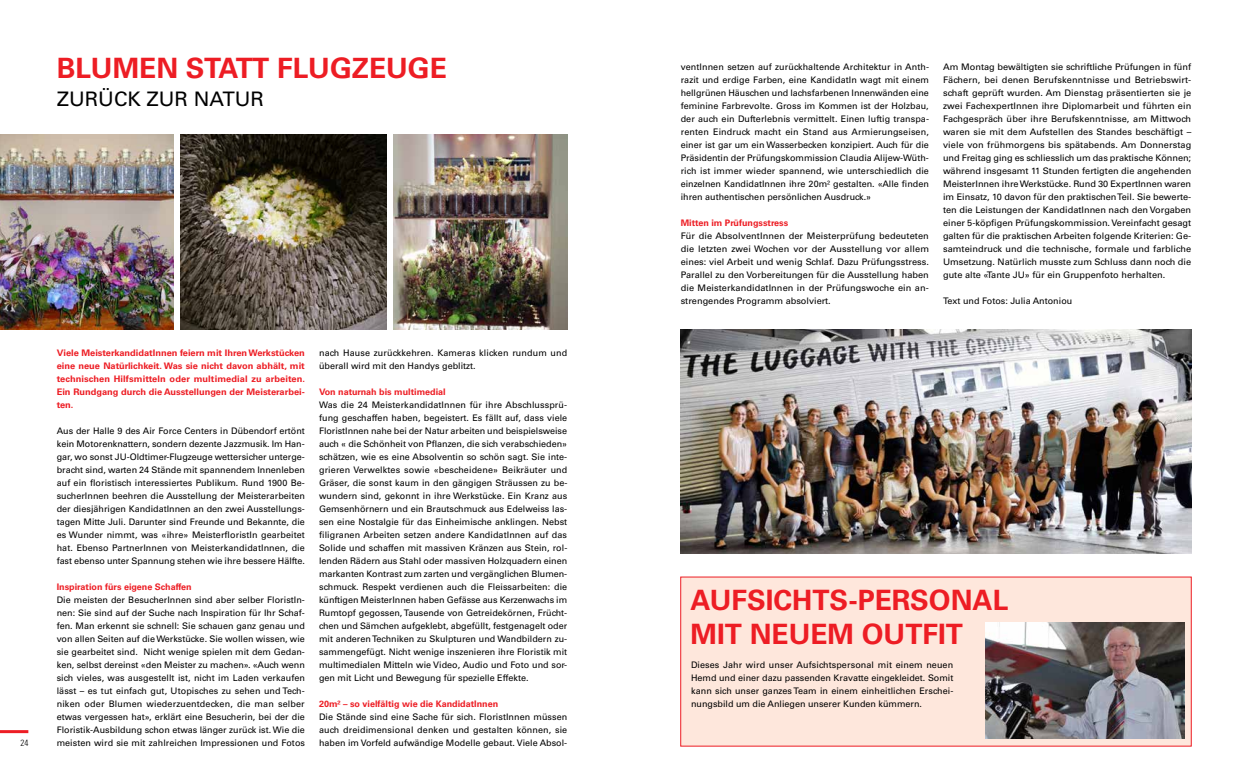
<style>
.page{position:relative;width:1248px;height:780px;background:#fff}
.page>*{position:absolute;margin:0;border:0;box-sizing:border-box;transform-origin:0 0}
.t1{font:700 28px/34px "Univers LT Std";color:#ed1d24}
.t2{font:20px "Univers LT Std";color:#000}
.t3{font:9px/13px "Univers LT Std";color:#000;text-align:justify}
.t4{font:700 9px/13px "Univers LT Std";color:#ed1d24;text-align:justify}
.t5{font:300 condensed 9px "Univers LT Std";color:#000}
</style>
<div class="page">
<hr style="left:0;top:730px;width:28px;height:3px;background:#ed1d24">
<img style="left:0;top:134px;width:174px;height:195px">
<img style="left:181px;top:135px;width:205px;height:195px">
<img style="left:393px;top:135px;width:174px;height:195px">
<img style="left:680px;top:329px;width:511px;height:224px">
<div style="left:680px;top:576px;width:511px;height:170px;background:#fee7dc"></div>
<img style="left:985px;top:622px;width:198px;height:117px">
<h1 class="t1" style="left:57px;top:51px;width:391px">BLUMEN STATT FLUGZEUGE</h1>
<h2 class="t2" style="left:57px;top:87px;width:209px">ZURÜCK ZUR NATUR</h2>
<p class="t5" style="left:20px;top:737px;width:9px">24</p>
<p class="t4" style="left:57px;top:346px;width:250px">Viele MeisterkandidatInnen feiern mit Ihren Werkstücken eine neue Natürlichkeit. Was sie nicht davon abhält, mit technischen Hilfsmitteln oder multimedial zu arbeiten.<br>Ein Rundgang durch die Ausstellungen der Meisterarbei&shy;ten.</p>
<p class="t3" style="left:57px;top:424px;width:250px">Aus der Halle 9 des Air Force Centers in Dübendorf ertönt kein Motorenknattern, sondern dezente Jazzmusik. Im Han&shy;gar, wo sonst JU-Oldtimer-Flugzeuge wettersicher unterge&shy;bracht sind, warten 24 Stände mit spannendem Innenleben auf ein floristisch interessiertes Publikum. Rund 1900 Be&shy;sucherInnen beehren die Ausstellung der Meisterarbeiten der diesjährigen KandidatInnen an den zwei Ausstellungs&shy;tagen Mitte Juli. Darunter sind Freunde und Bekannte, die es Wunder nimmt, was «ihre» MeisterfloristIn gearbeitet hat. Ebenso PartnerInnen von MeisterkandidatInnen, die fast ebenso unter Spannung stehen wie ihre bessere Hälfte.</p>
<p class="t4" style="left:57px;top:580px;width:136px">Inspiration fürs eigene Schaffen</p>
<p class="t3" style="left:57px;top:593px;width:250px">Die meisten der BesucherInnen sind aber selber FloristIn&shy;nen: Sie sind auf der Suche nach Inspiration für Ihr Schaf&shy;fen. Man erkennt sie schnell: Sie schauen ganz genau und von allen Seiten auf die Werkstücke. Sie wollen wissen, wie sie gearbeitet sind. Nicht wenige spielen mit dem Gedan&shy;ken, selbst dereinst «den Meister zu machen». «Auch wenn sich vieles, was ausgestellt ist, nicht im Laden verkaufen lässt – es tut einfach gut, Utopisches zu sehen und Tech&shy;niken oder Blumen wiederzuentdecken, die man selber etwas vergessen hat», erklärt eine Besucherin, bei der die Floristik-Ausbildung schon etwas länger zurück ist. Wie die meisten wird sie mit zahlreichen Impressionen und Fotos</p>
<p class="t3" style="left:319px;top:346px;width:250px">nach Hause zurückkehren. Kameras klicken rundum und überall wird mit den Handys geblitzt.</p>
<p class="t4" style="left:319px;top:385px;width:128px">Von naturnah bis multimedial</p>
<p class="t3" style="left:319px;top:398px;width:250px">Was die 24 MeisterkandidatInnen für ihre Abschlussprü&shy;fung geschaffen haben, begeistert. Es fällt auf, dass viele FloristInnen nahe bei der Natur arbeiten und beispielsweise auch « die Schönheit von Pflanzen, die sich verabschieden» schätzen, wie es eine Absolventin so schön sagt. Sie inte&shy;grieren Verwelktes sowie «bescheidene» Beikräuter und Gräser, die sonst kaum in den gängigen Sträussen zu be&shy;wundern sind, gekonnt in ihre Werkstücke. Ein Kranz aus Gemsenhörnern und ein Brautschmuck aus Edelweiss las&shy;sen eine Nostalgie für das Einheimische anklingen. Nebst filigranen Arbeiten setzen andere KandidatInnen auf das Solide und schaffen mit massiven Kränzen aus Stein, rol&shy;lenden Rädern aus Stahl oder massiven Holzquadern einen markanten Kontrast zum zarten und vergänglichen Blumen&shy;schmuck. Respekt verdienen auch die Fleissarbeiten: die künftigen MeisterInnen haben Gefässe aus Kerzenwachs im Rumtopf gegossen, Tausende von Getreidekörnen, Frücht&shy;chen und Sämchen aufgeklebt, abgefüllt, festgenagelt oder mit anderen Techniken zu Skulpturen und Wandbildern zu&shy;sammengefügt. Nicht wenige inszenieren ihre Floristik mit multimedialen Mitteln wie Video, Audio und Foto und sor&shy;gen mit Licht und Bewegung für spezielle Effekte.</p>
<p class="t4" style="left:319px;top:697px;width:181px">20m² – so vielfältig wie die KandidatInnen</p>
<p class="t3" style="left:319px;top:710px;width:250px">Die Stände sind eine Sache für sich. FloristInnen müssen auch dreidimensional denken und gestalten können, sie haben im Vorfeld aufwändige Modelle gebaut. Viele Absol-</p>
<p class="t3" style="left:680px;top:60px;width:250px">ventInnen setzen auf zurückhaltende Architektur in Anth&shy;razit und erdige Farben, eine KandidatIn wagt mit einem hellgrünen Häuschen und lachsfarbenen Innenwänden eine feminine Farbrevolte. Gross im Kommen ist der Holzbau, der auch ein Dufterlebnis vermittelt. Einen luftig transpa&shy;renten Eindruck macht ein Stand aus Armierungseisen, einer ist gar um ein Wasserbecken konzipiert. Auch für die Präsidentin der Prüfungskommission Claudia Alijew-Wüth&shy;rich ist immer wieder spannend, wie unterschiedlich die einzelnen KandidatInnen ihre 20m² gestalten. «Alle finden ihren authentischen persönlichen Ausdruck.»</p>
<p class="t4" style="left:680px;top:216px;width:109px">Mitten im Prüfungsstress</p>
<p class="t3" style="left:680px;top:229px;width:250px">Für die AbsolventInnen der Meisterprüfung bedeuteten die letzten zwei Wochen vor der Ausstellung vor allem eines: viel Arbeit und wenig Schlaf. Dazu Prüfungsstress.<br>Parallel zu den Vorbereitungen für die Ausstellung haben die MeisterkandidatInnen in der Prüfungswoche ein an&shy;strengendes Programm absolviert.</p>
<p class="t3" style="left:943px;top:60px;width:250px">Am Montag bewältigten sie schriftliche Prüfungen in fünf Fächern, bei denen Berufskenntnisse und Betriebswirt&shy;schaft geprüft wurden. Am Dienstag präsentierten sie je zwei FachexpertInnen ihre Diplomarbeit und führten ein Fachgespräch über ihre Berufskenntnisse, am Mittwoch waren sie mit dem Aufstellen des Standes beschäftigt – viele von frühmorgens bis spätabends. Am Donnerstag und Freitag ging es schliesslich um das praktische Können; während insgesamt 11 Stunden fertigten die angehenden MeisterInnen ihre Werkstücke. Rund 30 ExpertInnen waren im Einsatz, 10 davon für den praktischen Teil. Sie bewerte&shy;ten die Leistungen der KandidatInnen nach den Vorgaben einer 5-köpfigen Prüfungskommission. Vereinfacht gesagt galten für die praktischen Arbeiten folgende Kriterien: Ge&shy;samteindruck und die technische, formale und farbliche Umsetzung. Natürlich musste zum Schluss dann noch die gute alte «Tante JU» für ein Gruppenfoto herhalten.</p>
<p class="t3" style="left:943px;top:294px;width:131px">Text und Fotos: Julia Antoniou</p>
<h1 class="t1" style="left:690px;top:583px;width:319px">AUFSICHTS-PERSONAL<br>MIT NEUEM OUTFIT</h1>
<p class="t3" style="left:691px;top:658px;width:264px">Dieses Jahr wird unser Aufsichtspersonal mit einem neuen Hemd und einer dazu passenden Kravatte eingekleidet. Somit kann sich unser ganzes Team in einem einheitlichen Erschei&shy;nungsbild um die Anliegen unserer Kunden kümmern.</p>
</div>
